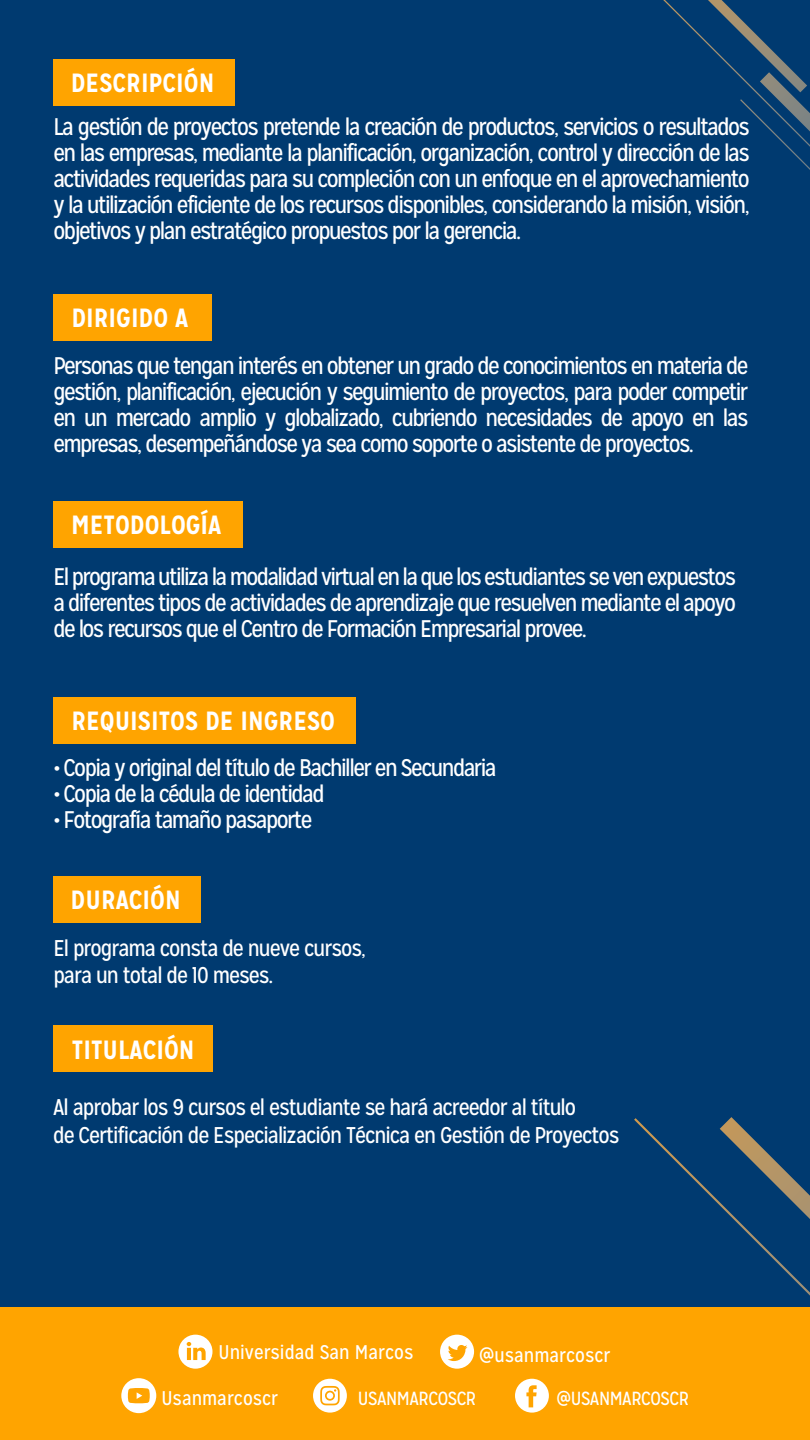
<style>
.page{position:relative;width:810px;height:1440px;background:#003a70}
.page>*{position:absolute;margin:0;border:0;box-sizing:border-box;transform-origin:0 0}
.t1{font:700 26.33px "Mission Gothic";color:#fff}
.t2{font:24.08px/26px "Mission Gothic";letter-spacing:-.065em;color:#fff;text-align:justify}
.t3{font:22.8px/27.3px "Mission Gothic";letter-spacing:-.045em;color:#fff}
.t4{font:19.8px "Mission Gothic";color:#fff}
.t5{font:18.98px "Mission Gothic";letter-spacing:-.025em;color:#fff}
</style>
<div class="page">
<svg style="left:663px;top:0;width:147px;height:170px"></svg>
<div style="left:53px;top:294px;width:159px;height:47px;background:#ffa400"></div>
<div style="left:53px;top:59px;width:182px;height:46px;background:#ffa400"></div>
<div style="left:53px;top:876px;width:148px;height:47px;background:#ffa400"></div>
<div style="left:53px;top:697px;width:303px;height:46px;background:#ffa400"></div>
<div style="left:0;top:1307px;width:810px;height:133px;background:#ffa400"></div>
<svg style="left:313px;top:1379px;width:34px;height:34px"></svg>
<svg style="left:515px;top:1379px;width:34px;height:34px"></svg>
<svg style="left:121px;top:1378px;width:35px;height:35px"></svg>
<svg style="left:440px;top:1335px;width:34px;height:34px"></svg>
<svg style="left:178px;top:1335px;width:34px;height:34px"></svg>
<svg style="left:634px;top:1117px;width:176px;height:179px"></svg>
<div style="left:53px;top:501px;width:190px;height:47px;background:#ffa400"></div>
<div style="left:53px;top:1025px;width:160px;height:47px;background:#ffa400"></div>
<p class="t1" style="left:71px;top:67px;width:145px">DESCRIPCIÓN</p>
<p class="t2" style="left:53px;top:114px;width:698px">La gestión de proyectos pretende la creación de productos, servicios o resultados en las empresas, mediante la planificación, organización, control y dirección de las actividades requeridas para su compleción con un enfoque en el aprovechamiento y la utilización eficiente de los recursos disponibles, considerando la misión, visión, objetivos y plan estratégico propuestos por la gerencia.</p>
<p class="t1" style="left:71px;top:301px;width:118px">DIRIGIDO A</p>
<p class="t2" style="left:53px;top:353px;width:697px">Personas que tengan interés en obtener un grado de conocimientos en materia de gestión, planificación, ejecución y seguimiento de proyectos, para poder competir en un mercado amplio y globalizado, cubriendo necesidades de apoyo en las empresas, desempeñándose ya sea como soporte o asistente de proyectos.</p>
<p class="t1" style="left:71px;top:509px;width:152px">METODOLOGÍA</p>
<p class="t2" style="left:53px;top:564px;width:684px">El programa utiliza la modalidad virtual en la que los estudiantes se ven expuestos a diferentes tipos de actividades de aprendizaje que resuelven mediante el apoyo de los recursos que el Centro de Formación Empresarial provee.</p>
<p class="t1" style="left:71px;top:705px;width:265px">REQUISITOS DE INGRESO</p>
<p class="t2" style="left:53px;top:754px;width:445px">• Copia y original del título de Bachiller en Secundaria</p>
<p class="t2" style="left:53px;top:780px;width:273px">• Copia de la cédula de identidad</p>
<p class="t2" style="left:53px;top:806px;width:261px">• Fotografía tamaño pasaporte</p>
<p class="t1" style="left:71px;top:883px;width:112px">DURACIÓN</p>
<p class="t3" style="left:53px;top:935px;width:314px">El programa consta de nueve cursos, para un total de 10 meses.</p>
<p class="t1" style="left:72px;top:1034px;width:124px">TITULACIÓN</p>
<p class="t3" style="left:53px;top:1094px;width:568px">Al aprobar los 9 cursos el estudiante se hará acreedor al título<br>de Certificación de Especialización Técnica en Gestión de Proyectos</p>
<p class="t4" style="left:219px;top:1340px;width:196px">Universidad San Marcos</p>
<p class="t4" style="left:479px;top:1343px;width:133px">@usanmarcoscr</p>
<p class="t4" style="left:161px;top:1387px;width:118px">Usanmarcoscr</p>
<p class="t5" style="left:358px;top:1387px;width:120px">USANMARCOSCR</p>
<p class="t5" style="left:556px;top:1387px;width:134px">@USANMARCOSCR</p>
</div>
